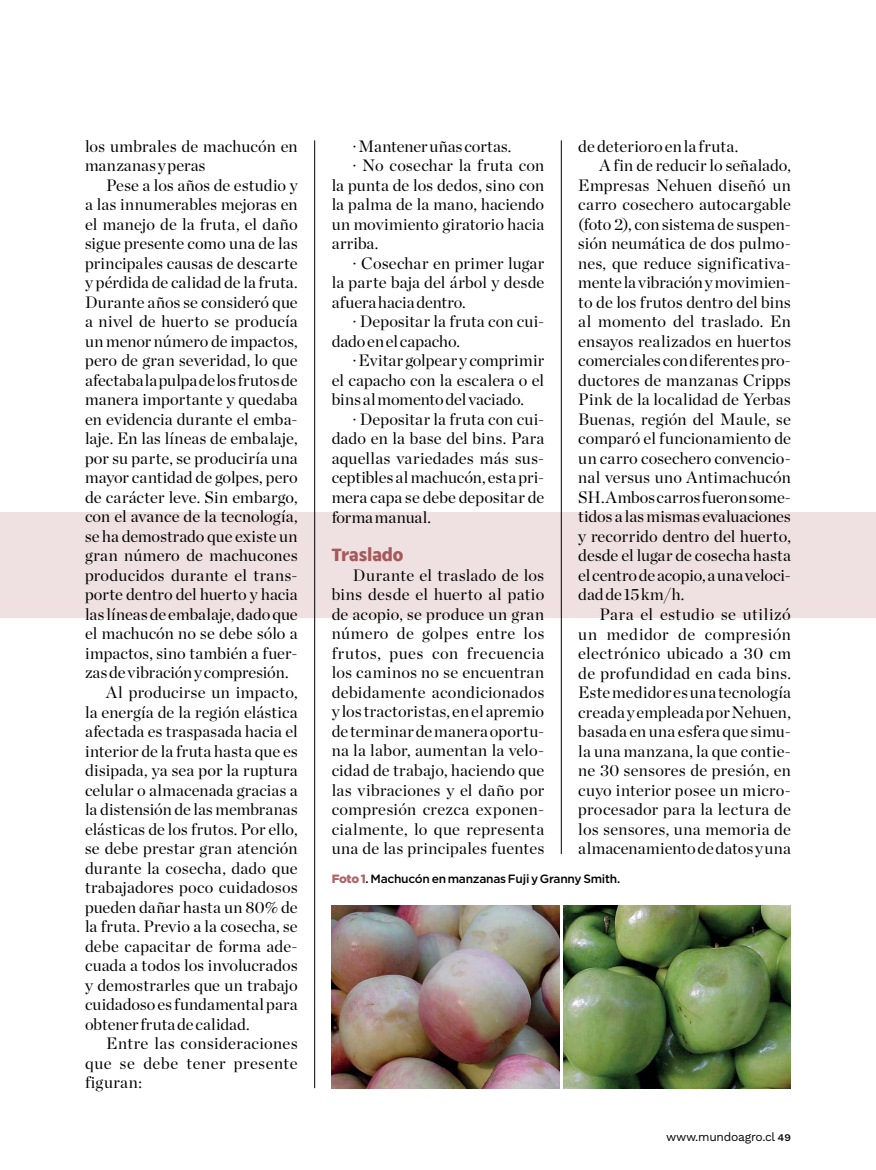
<style>
.page{position:relative;width:876px;height:1170px;background:#fff}
.page>*{position:absolute;margin:0;border:0;box-sizing:border-box;transform-origin:0 0}
.t1{font:800 18.75px "Sprout";letter-spacing:-.015em;color:#b16468}
.t2{font:16.5px/19.5px "Chronicle Display";letter-spacing:.01em;color:#000}
.t3{font:16.5px "Chronicle Display";letter-spacing:.03em;color:#000}
.t4{font:16.5px "Chronicle Display";letter-spacing:.035em;color:#000}
.t5{font:16.5px "Chronicle Display";letter-spacing:.04em;color:#000}
.t6{font:500 12px "Gotham";letter-spacing:-.02em;color:#000}
.t7{font:12px "Work Sans";letter-spacing:-.02em;color:#000}
.s1{font-weight:900;color:#b16468}
.s2{font-weight:500}
</style>
<div class="page">
<hr style="left:314px;top:140px;width:1px;height:948px;background:#000">
<hr style="left:561px;top:140px;width:1px;height:714px;background:#000">
<img style="left:332px;top:905px;width:227px;height:183px">
<img style="left:564px;top:905px;width:227px;height:183px">
<div style="left:0;top:511px;width:876px;height:106px;background:#efe0e1"></div>
<p class="t2" style="left:85px;top:135px;width:214px">los umbrales de machucón en manzanas y peras</p>
<p class="t2" style="left:106px;top:174px;width:193px">Pese a los años de estudio y</p>
<p class="t2" style="left:85px;top:193px;width:214px">a las innumerables mejoras en</p>
<p class="t2" style="left:85px;top:213px;width:214px">el manejo de la fruta, el daño</p>
<p class="t2" style="left:85px;top:232px;width:214px">sigue presente como una de las</p>
<p class="t2" style="left:85px;top:252px;width:214px">principales causas de descarte</p>
<p class="t2" style="left:85px;top:271px;width:214px">y pérdida de calidad de la fruta.</p>
<p class="t2" style="left:85px;top:291px;width:214px">Durante años se consideró que</p>
<p class="t2" style="left:85px;top:310px;width:214px">a nivel de huerto se producía</p>
<p class="t2" style="left:85px;top:330px;width:214px">un menor número de impactos,</p>
<p class="t2" style="left:85px;top:349px;width:214px">pero de gran severidad, lo que</p>
<p class="t2" style="left:85px;top:369px;width:214px">afectaba la pulpa de los frutos de</p>
<p class="t2" style="left:85px;top:388px;width:214px">manera importante y quedaba</p>
<p class="t2" style="left:85px;top:408px;width:214px">en evidencia durante el emba-</p>
<p class="t2" style="left:85px;top:427px;width:214px">laje. En las líneas de embalaje,</p>
<p class="t2" style="left:85px;top:447px;width:214px">por su parte, se produciría una</p>
<p class="t2" style="left:85px;top:466px;width:214px">mayor cantidad de golpes, pero</p>
<p class="t2" style="left:85px;top:486px;width:214px">de carácter leve. Sin embargo,</p>
<p class="t2" style="left:85px;top:505px;width:214px">con el avance de la tecnología,</p>
<p class="t2" style="left:85px;top:525px;width:214px">se ha demostrado que existe un</p>
<p class="t2" style="left:85px;top:544px;width:214px">gran número de machucones</p>
<p class="t2" style="left:85px;top:564px;width:214px">producidos durante el trans-</p>
<p class="t2" style="left:85px;top:583px;width:214px">porte dentro del huerto y hacia</p>
<p class="t2" style="left:85px;top:603px;width:214px">las líneas de embalaje, dado que</p>
<p class="t2" style="left:85px;top:622px;width:214px">el machucón no se debe sólo a</p>
<p class="t2" style="left:85px;top:642px;width:214px">impactos, sino también a fuer-</p>
<p class="t2" style="left:85px;top:661px;width:205px">zas de vibración y compresión.</p>
<p class="t2" style="left:106px;top:681px;width:193px">Al producirse un impacto,</p>
<p class="t2" style="left:85px;top:700px;width:214px">la energía de la región elástica</p>
<p class="t2" style="left:85px;top:720px;width:214px">afectada es traspasada hacia el</p>
<p class="t2" style="left:85px;top:739px;width:214px">interior de la fruta hasta que es</p>
<p class="t2" style="left:85px;top:759px;width:214px">disipada, ya sea por la ruptura</p>
<p class="t2" style="left:85px;top:778px;width:214px">celular o almacenada gracias a</p>
<p class="t2" style="left:85px;top:798px;width:214px">la distensión de las membranas</p>
<p class="t2" style="left:85px;top:817px;width:214px">elásticas de los frutos. Por ello,</p>
<p class="t2" style="left:85px;top:837px;width:214px">se debe prestar gran atención</p>
<p class="t2" style="left:85px;top:856px;width:214px">durante la cosecha, dado que</p>
<p class="t2" style="left:85px;top:876px;width:214px">trabajadores poco cuidadosos</p>
<p class="t2" style="left:85px;top:895px;width:214px">pueden dañar hasta un 80% de</p>
<p class="t2" style="left:85px;top:915px;width:214px">la fruta. Previo a la cosecha, se</p>
<p class="t2" style="left:85px;top:934px;width:214px">debe capacitar de forma ade-</p>
<p class="t2" style="left:85px;top:954px;width:214px">cuada a todos los involucrados</p>
<p class="t2" style="left:85px;top:973px;width:214px">y demostrarles que un trabajo</p>
<p class="t2" style="left:85px;top:993px;width:214px">cuidadoso es fundamental para</p>
<p class="t2" style="left:85px;top:1012px;width:166px">obtener fruta de calidad.</p>
<p class="t2" style="left:106px;top:1032px;width:193px">Entre las consideraciones</p>
<p class="t4" style="left:85px;top:1050px;width:214px">que se debe tener presente</p>
<p class="t5" style="left:85px;top:1069px;width:58px">figuran:</p>
<p class="t2" style="left:578px;top:135px;width:161px">de deterioro en la fruta.</p>
<p class="t2" style="left:600px;top:154px;width:193px">A fin de reducir lo señalado,</p>
<p class="t2" style="left:578px;top:174px;width:214px">Empresas Nehuen diseñó un</p>
<p class="t2" style="left:578px;top:193px;width:214px">carro cosechero autocargable</p>
<p class="t2" style="left:578px;top:213px;width:214px">(foto 2), con sistema de suspen-</p>
<p class="t2" style="left:578px;top:232px;width:214px">sión neumática de dos pulmo-</p>
<p class="t2" style="left:578px;top:252px;width:214px">nes, que reduce significativa-</p>
<p class="t2" style="left:578px;top:271px;width:214px">mente la vibración y movimien-</p>
<p class="t2" style="left:578px;top:291px;width:214px">to de los frutos dentro del bins</p>
<p class="t2" style="left:578px;top:310px;width:214px">al momento del traslado. En</p>
<p class="t2" style="left:578px;top:330px;width:214px">ensayos realizados en huertos</p>
<p class="t2" style="left:578px;top:349px;width:214px">comerciales con diferentes pro-</p>
<p class="t2" style="left:578px;top:369px;width:214px">ductores de manzanas Cripps</p>
<p class="t2" style="left:578px;top:388px;width:214px">Pink de la localidad de Yerbas</p>
<p class="t2" style="left:578px;top:408px;width:214px">Buenas, región del Maule, se</p>
<p class="t2" style="left:578px;top:427px;width:214px">comparó el funcionamiento de</p>
<p class="t2" style="left:578px;top:447px;width:214px">un carro cosechero convencio-</p>
<p class="t2" style="left:578px;top:466px;width:214px">nal versus uno Antimachucón</p>
<p class="t2" style="left:578px;top:486px;width:214px">SH. Ambos carros fueron some-</p>
<p class="t2" style="left:578px;top:505px;width:214px">tidos a las mismas evaluaciones</p>
<p class="t2" style="left:578px;top:525px;width:214px">y recorrido dentro del huerto,</p>
<p class="t2" style="left:578px;top:544px;width:214px">desde el lugar de cosecha hasta</p>
<p class="t2" style="left:578px;top:564px;width:214px">el centro de acopio, a una veloci-</p>
<p class="t2" style="left:578px;top:583px;width:108px">dad de 15 km/h.</p>
<p class="t3" style="left:600px;top:601px;width:193px">Para el estudio se utilizó</p>
<p class="t3" style="left:578px;top:621px;width:214px">un medidor de compresión</p>
<p class="t2" style="left:578px;top:642px;width:214px">electrónico ubicado a 30 cm</p>
<p class="t2" style="left:578px;top:661px;width:214px">de profundidad en cada bins.</p>
<p class="t2" style="left:578px;top:681px;width:214px">Este medidor es una tecnología</p>
<p class="t2" style="left:578px;top:700px;width:214px">creada y empleada por Nehuen,</p>
<p class="t2" style="left:578px;top:720px;width:214px">basada en una esfera que simu-</p>
<p class="t2" style="left:578px;top:739px;width:214px">la una manzana, la que contie-</p>
<p class="t2" style="left:578px;top:759px;width:214px">ne 30 sensores de presión, en</p>
<p class="t2" style="left:578px;top:778px;width:214px">cuyo interior posee un micro-</p>
<p class="t2" style="left:578px;top:798px;width:214px">procesador para la lectura de</p>
<p class="t2" style="left:578px;top:817px;width:214px">los sensores, una memoria de</p>
<p class="t2" style="left:578px;top:837px;width:214px">almacenamiento de datos y una</p>
<p class="t6" style="left:332px;top:871px;width:290px"><span class="s1">Foto 1</span>. Machucón en manzanas Fuji y Granny Smith.</p>
<p class="t2" style="left:353px;top:135px;width:160px">· Mantener uñas cortas.</p>
<p class="t2" style="left:353px;top:154px;width:193px">· No cosechar la fruta con</p>
<p class="t2" style="left:332px;top:174px;width:214px">la punta de los dedos, sino con</p>
<p class="t2" style="left:332px;top:193px;width:214px">la palma de la mano, haciendo</p>
<p class="t2" style="left:332px;top:213px;width:214px">un movimiento giratorio hacia</p>
<p class="t2" style="left:332px;top:232px;width:48px">arriba.</p>
<p class="t2" style="left:353px;top:252px;width:193px">· Cosechar en primer lugar</p>
<p class="t2" style="left:332px;top:271px;width:214px">la parte baja del árbol y desde</p>
<p class="t2" style="left:332px;top:291px;width:136px">afuera hacia dentro.</p>
<p class="t2" style="left:353px;top:310px;width:193px">· Depositar la fruta con cui-</p>
<p class="t2" style="left:332px;top:330px;width:130px">dado en el capacho.</p>
<p class="t2" style="left:353px;top:349px;width:193px">· Evitar golpear y comprimir</p>
<p class="t2" style="left:332px;top:369px;width:214px">el capacho con la escalera o el</p>
<p class="t2" style="left:332px;top:388px;width:194px">bins al momento del vaciado.</p>
<p class="t2" style="left:353px;top:408px;width:193px">· Depositar la fruta con cui-</p>
<p class="t2" style="left:332px;top:427px;width:214px">dado en la base del bins. Para</p>
<p class="t2" style="left:332px;top:447px;width:214px">aquellas variedades más sus-</p>
<p class="t2" style="left:332px;top:466px;width:214px">ceptibles al machucón, esta pri-</p>
<p class="t2" style="left:332px;top:486px;width:214px">mera capa se debe depositar de</p>
<p class="t2" style="left:332px;top:505px;width:101px">forma manual.</p>
<p class="t1" style="left:332px;top:542px;width:73px">Traslado</p>
<p class="t2" style="left:332px;top:564px;width:214px;text-align:justify;text-indent:21px">Durante el traslado de los bins desde el huerto al patio de acopio, se produce un gran número de golpes entre los frutos, pues con frecuencia los caminos no se encuentran debidamente acondicionados y los tractoristas, en el apremio de terminar de manera oportu&shy;na la labor, aumentan la velo&shy;cidad de trabajo, haciendo que las vibraciones y el daño por compresión crezca exponen&shy;cialmente, lo que representa una de las principales fuentes</p>
<p class="t7" style="left:666px;top:1130px;width:126px">www.mundoagro.cl <span class="s2">49</span></p>
</div>
